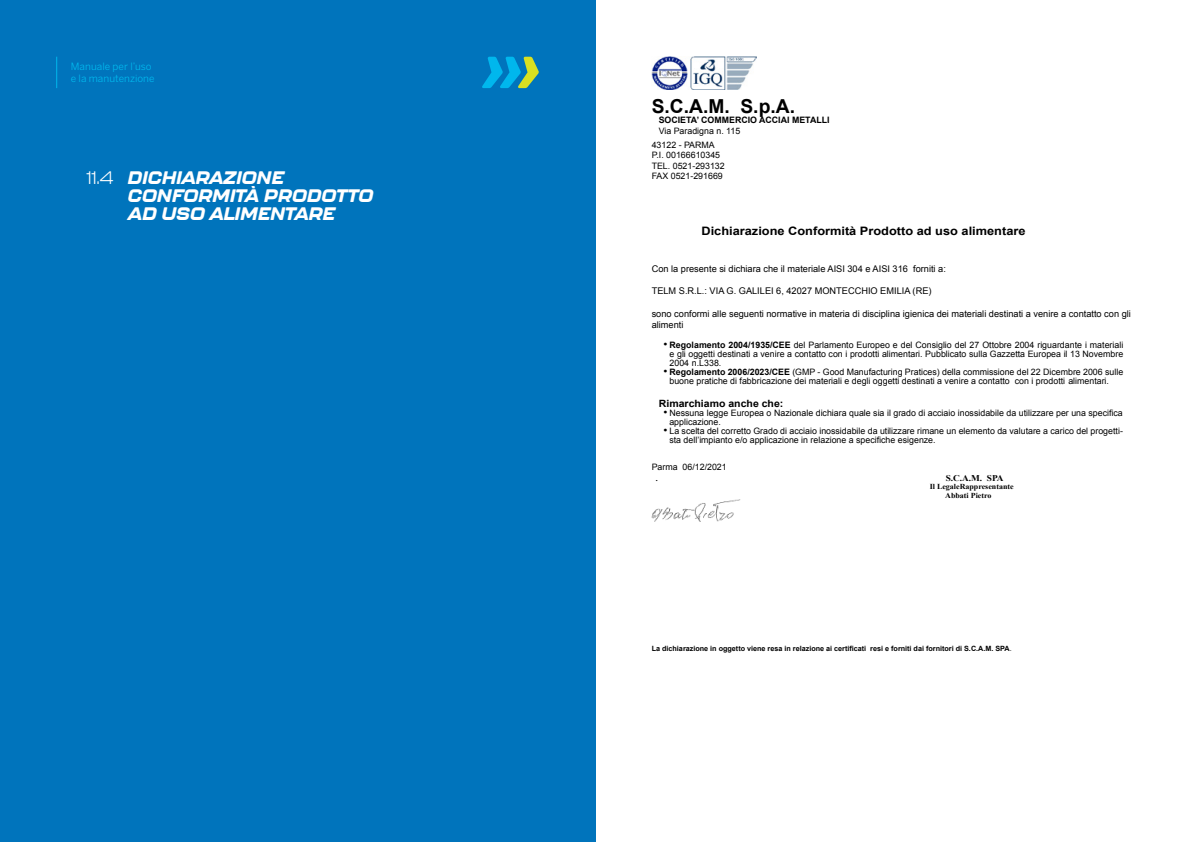
<style>
.page{position:relative;width:1191px;height:842px;background:#fff}
.page>*{position:absolute;margin:0;border:0;box-sizing:border-box;transform-origin:0 0}
.t1{font:700 19.2px "Arial";color:#000}
.t2{font:italic 800 18px/18px "Kallisto";color:#fff}
.t3{font:300 18px "Kallisto";color:#fff}
.t4{font:700 11.6px "Arial";color:#000;scale:1.1 1}
.t5{font:10px/12px "Benton Sans";letter-spacing:.005em;color:#00b9ee}
.t6{font:700 10px "Arial";color:#000;scale:1.05 1}
.t7{font:9.2px/11.1px "Arial";color:#000}
.t8{font:8.8px/9px "Arial";color:#000}
.t9{font:700 8.8px "Arial";color:#000}
.t10{font:700 8.8px "Times New Roman";color:#000;scale:1.05 1}
.t11{font:700 7.6px/8.4px "Times New Roman";color:#000;scale:1.05 1}
.t12{font:700 7.2px "Arial";color:#000}
.s1{font-size:11px}
.s2{font-weight:700}
.s3{font-weight:400}
</style>
<div class="page">
<img style="left:651px;top:57px;width:105px;height:33px">
<img style="left:651px;top:499px;width:89px;height:22px">
<div style="left:0;top:0;width:595px;height:842px;background:#0074bc"></div>
<svg style="left:482px;top:57px;width:57px;height:31px"></svg>
<hr style="left:56px;top:57px;width:1px;height:31px;background:#00b7ed">
<p class="t5" style="left:71px;top:60px;width:85px">Manuale per l’uso e la manutenzione</p>
<h2 class="t3" style="left:86px;top:167px;width:29px">11.4</h2>
<h2 class="t2" style="left:128px;top:168px;width:247px">DICHIARAZIONE<br>CONFORMITÀ PRODOTTO<br>AD USO ALIMENTARE</h2>
<h1 class="t1" style="left:651px;top:93px;width:145px">S.C.A.M. S.p.A.</h1>
<p class="t9" style="left:658px;top:115px;width:172px">SOCIETA’ COMMERCIO ACCIAI METALLI</p>
<p class="t8" style="left:651px;top:124px;width:90px;line-height:13.5px;text-indent:7px">Via Paradigna n. 115<br>43122 - PARMA</p>
<p class="t8" style="left:651px;top:150px;width:75px;line-height:10.6px">P.I. 00166610345<br>TEL. 0521-293132<br>FAX 0521-291669</p>
<h3 class="t4" style="left:701px;top:223px;width:296px">Dichiarazione Conformità Prodotto ad uso alimentare</h3>
<p class="t7" style="left:651px;top:263px;width:296px">Con la presente si dichiara che il materiale AISI 304 e AISI 316 forniti a:</p>
<p class="t7" style="left:651px;top:286px;width:281px">TELM S.R.L.: VIA G. GALILEI 6, 42027 MONTECCHIO EMILIA (RE)</p>
<p class="t7" style="left:651px;top:308px;width:481px">sono conformi alle seguenti normative in materia di disciplina igienica dei materiali destinati a venire a contatto con gli alimenti</p>
<p class="t8" style="left:669px;top:340px;width:455px;text-align:justify;text-indent:-6px"><span class="s1">•</span> <span class="s2">Regolamento 2004/1935/CEE</span> del Parlamento Europeo e del Consiglio del 27 Ottobre 2004 riguardante i materiali e gli oggetti destinati a venire a contatto con i prodotti alimentari. Pubblicato sulla Gazzetta Europea il 13 Novembre 2004 n.L338.</p>
<p class="t8" style="left:669px;top:367px;width:455px;text-indent:-6px"><span class="s1">•</span> <span class="s2">Regolamento 2006/2023/CEE</span> (GMP - Good Manufacturing Pratices) della commissione del 22 Dicembre 2006 sulle buone pratiche di fabbricazione dei materiali e degli oggetti destinati a venire a contatto con i prodotti alimentari.</p>
<p class="t6" style="left:659px;top:397px;width:120px">Rimarchiamo anche che:</p>
<p class="t8" style="left:669px;top:409px;width:455px;text-indent:-6px"><span class="s1">•</span> Nessuna legge Europea o Nazionale dichiara quale sia il grado di acciaio inossidabile da utilizzare per una specifica applicazione.</p>
<p class="t8" style="left:669px;top:427px;width:455px;text-indent:-6px"><span class="s1">•</span> La scelta del corretto Grado di acciaio inossidabile da utilizzare rimane un elemento da valutare a carico del progetti&shy;sta dell’impianto e/o applicazione in relazione a specifiche esigenze.</p>
<p class="t8" style="left:651px;top:463px;width:76px">Parma 06/12/2021</p>
<p class="t11" style="left:655px;top:474px;width:3px">.</p>
<p class="t10" style="left:945px;top:472px;width:57px">S.C.A.M. SPA</p>
<p class="t11" style="left:945px;top:482px;width:67px;text-indent:-16px">Il LegaleRappresentante<br>Abbati Pietro</p>
<p class="t12" style="left:651px;top:644px;width:361px">La dichiarazione in oggetto viene resa in relazione ai certificati resi e forniti dai fornitori di S.C.A.M. SPA<span class="s3">.</span></p>
</div>
